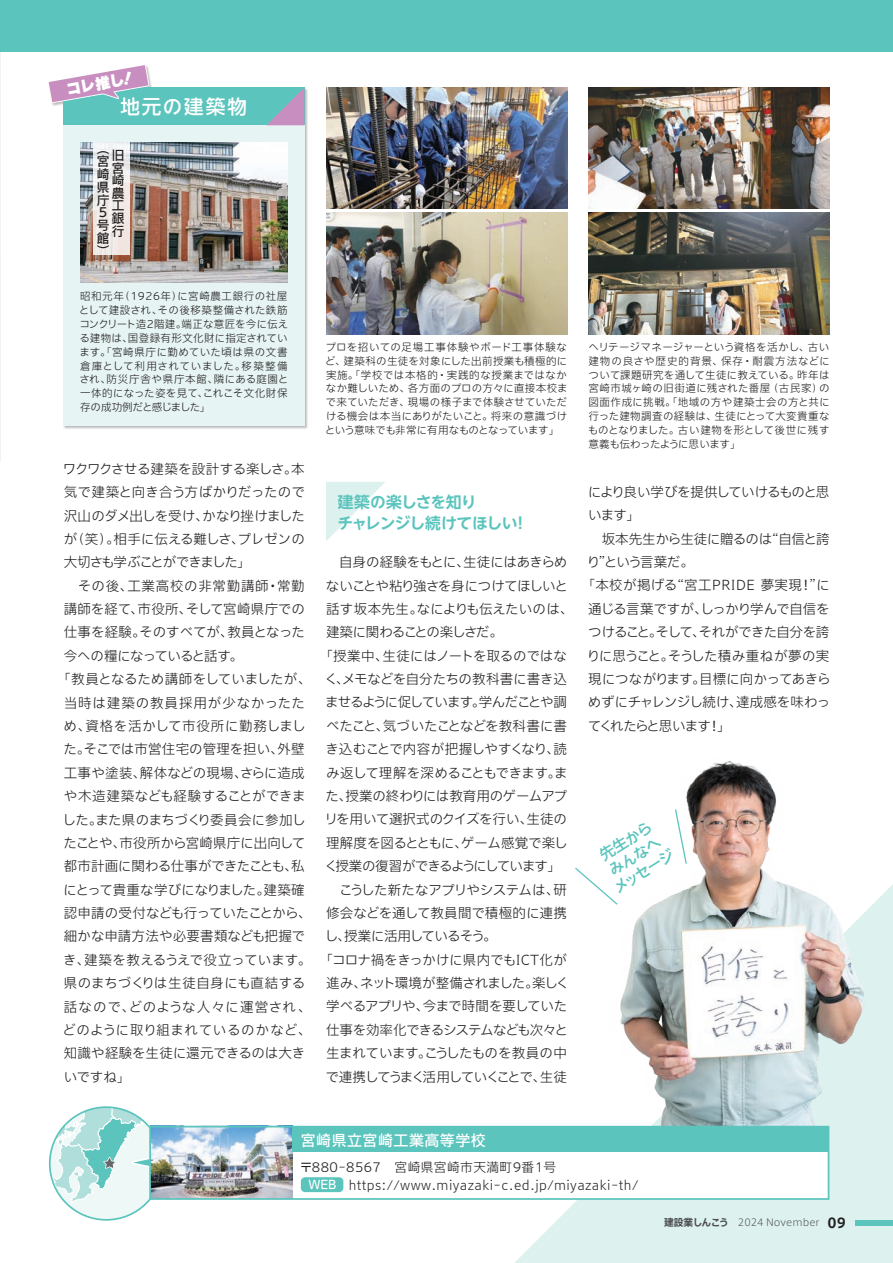
<style>
.page{position:relative;width:893px;height:1263px;background:#fff}
.page>*{position:absolute;margin:0;border:0;box-sizing:border-box;transform-origin:0 0}
.t1{font:500 19.5px "UD Shin Go NT Pro";letter-spacing:.105em;color:#fff}
.t2{font:700 15.75px/20.7px "UD Shin Go NT Pro De";letter-spacing:-.035em;color:#5ac4bd}
.t3{font:500 15px/17.5px "UD Shin Go NT Pro";color:#5ac4bd;text-align:center}
.t4{font:500 15px "Iwa UCDA Goth Std";letter-spacing:.03em;color:#fff}
.t5{font:15px "Ruika 09";color:#fff}
.t6{font:300 13.5px "Iwa UCDA Goth Std";letter-spacing:-.015em;color:#231f20}
.t7{font:300 13.5px "Iwa UCDA Goth Std";letter-spacing:.005em;color:#231f20}
.t8{font:300 13.5px "Iwa UCDA Goth Std";letter-spacing:-.07em;color:#231f20}
.t9{font:300 13.5px "Iwa UCDA Goth Std";letter-spacing:-.055em;color:#231f20}
.t10{font:300 13.5px "Iwa UCDA Goth Std";letter-spacing:-.075em;color:#231f20}
.t11{font:300 13.5px "Iwa UCDA Goth Std";letter-spacing:.015em;color:#231f20}
.t12{font:300 13.5px "Iwa UCDA Goth Std";letter-spacing:.055em;color:#231f20}
.t13{font:300 13.5px "Iwa UCDA Goth Std";letter-spacing:.04em;color:#231f20}
.t14{font:300 13.5px "Iwa UCDA Goth Std";letter-spacing:-.08em;color:#231f20}
.t15{font:300 13.5px "Iwa UCDA Goth Std";letter-spacing:-.045em;color:#231f20}
.t16{font:300 13.5px "Iwa UCDA Goth Std";letter-spacing:.03em;color:#231f20}
.t17{font:300 13.5px "Iwa UCDA Goth Std";letter-spacing:-.095em;color:#231f20}
.t18{font:300 13.5px "Iwa UCDA Goth Std";letter-spacing:-.04em;color:#231f20}
.t19{font:300 13.5px "Iwa UCDA Goth Std";letter-spacing:-.065em;color:#231f20}
.t20{font:300 13.5px "Iwa UCDA Goth Std";letter-spacing:.02em;color:#231f20}
.t21{font:300 13.5px "Iwa UCDA Goth Std";letter-spacing:-.035em;color:#231f20}
.t22{font:300 13.5px "Iwa UCDA Goth Std";letter-spacing:-.06em;color:#231f20}
.t23{font:300 13.5px "Iwa UCDA Goth Std";letter-spacing:.01em;color:#231f20}
.t24{font:300 13.5px "Iwa UCDA Goth Std";letter-spacing:.06em;color:#231f20}
.t25{font:300 13.5px "Iwa UCDA Goth Std";letter-spacing:-.05em;color:#231f20}
.t26{font:300 12.75px/18px "Iwa UCDA Goth Std";letter-spacing:.03em;color:#231f20}
.t27{font:500 12.75px/12.8px "Iwa UCDA Goth Std";color:#231f20;text-align:justify}
.t28{font:300 10.5px/13.8px "Iwa UCDA Goth Std";color:#231f20;text-align:justify}
.t29{font:300 9.75px "Axis Std";color:#4b4c4d}
.s1{font-weight:500;font-size:12px;color:#fff}
.s2{font-weight:700}
.s3{font-weight:700;font-size:13.5px;color:#231f20}
</style>
<div class="page">
<img style="left:0;top:0;width:1px;height:462px">
<div style="left:0;top:0;width:893px;height:51px;background:#5ac4bd"></div>
<svg style="left:514px;top:884px;width:379px;height:379px;fill:#ddf1ef"></svg>
<img style="left:599px;top:761px;width:290px;height:383px">
<div style="left:855px;top:1219px;width:38px;height:6px;background:#5ac4bd"></div>
<svg style="left:0;top:258px;width:1px;height:204px"></svg>
<div style="left:48px;top:65px;width:261px;height:364px;background:#231f20;opacity:.3"></div>
<div style="left:63px;top:87px;width:242px;height:338px;background:#e6f4f3"></div>
<div style="left:63px;top:87px;width:241px;height:38px;background:#5ac4bd"></div>
<img style="left:80px;top:143px;width:208px;height:139px">
<svg style="left:93px;top:143px;width:37px;height:112px;fill:#f1ebe9"></svg>
<svg style="left:48px;top:65px;width:102px;height:38px"></svg>
<svg style="left:267px;top:88px;width:37px;height:37px"></svg>
<svg style="left:326px;top:482px;width:59px;height:59px"></svg>
<svg style="left:574px;top:867px;width:45px;height:39px"></svg>
<svg style="left:674px;top:808px;width:14px;height:57px"></svg>
<div style="left:150px;top:1127px;width:678px;height:72px;background:#fff"></div>
<svg style="left:50px;top:1107px;width:114px;height:113px"></svg>
<div style="left:301px;top:1177px;width:42px;height:15px;background:#5ac4bd;border-radius:4px"></div>
<img style="left:152px;top:1129px;width:140px;height:68px">
<div style="left:292px;top:1127px;width:537px;height:25px;background:#5ac4bd"></div>
<div style="left:149px;top:1126px;width:680px;height:74px;border:2px solid #5ac4bd"></div>
<img style="left:326px;top:87px;width:241px;height:122px">
<img style="left:588px;top:87px;width:241px;height:122px">
<img style="left:326px;top:213px;width:241px;height:121px">
<img style="left:588px;top:213px;width:241px;height:121px">
<p class="t5" style="left:65px;top:82px;width:71px;rotate:-11deg">コレ推し！</p>
<h1 class="t1" style="left:120px;top:91px;width:128px">地元の建築物</h1>
<p class="t27" style="left:97px;top:142px;width:14px">（宮崎県庁</p>
<p class="t27" style="left:112px;top:148px;width:14px">旧宮崎農工銀行</p>
<p class="t27" style="left:97px;top:205px;width:14px;text-align:left">5号館）</p>
<p class="t28" style="left:79px;top:289px;width:211px">昭和元年（1926年）に宮崎農工銀行の社屋として建設され、その後移築整備された鉄筋コンクリート造2階建。端正な意匠を今に伝える建物は、国登録有形文化財に指定されています。「宮崎県庁に勤めていた頃は県の文書倉庫として利用されていました。移築整備され、防災庁舎や県庁本館、隣にある庭園と一体的になった姿を見て、これこそ文化財保存の成功例だと感じました」</p>
<p class="t18" style="left:63px;top:459px;width:243px">ワクワクさせる建築を設計する楽しさ。本</p>
<p class="t7" style="left:64px;top:482px;width:243px">気で建築と向き合う方ばかりだったので</p>
<p class="t19" style="left:64px;top:506px;width:243px">沢山のダメ出しを受け、かなり挫けました</p>
<p class="t6" style="left:64px;top:529px;width:243px">が（笑）。相手に伝える難しさ、プレゼンの</p>
<p class="t8" style="left:64px;top:553px;width:188px">大切さも学ぶことができました」</p>
<p class="t12" style="left:64px;top:576px;width:242px">　その後、工業高校の非常勤講師・常勤</p>
<p class="t6" style="left:64px;top:599px;width:243px">講師を経て、市役所、そして宮崎県庁での</p>
<p class="t6" style="left:64px;top:623px;width:243px">仕事を経験。そのすべてが、教員となった</p>
<p class="t15" style="left:64px;top:646px;width:181px">今への糧になっていると話す。</p>
<p class="t6" style="left:57px;top:670px;width:255px">「教員となるため講師をしていましたが、</p>
<p class="t24" style="left:64px;top:693px;width:243px">当時は建築の教員採用が少なかったた</p>
<p class="t13" style="left:64px;top:716px;width:244px">め、資格を活かして市役所に勤務しまし</p>
<p class="t7" style="left:63px;top:740px;width:243px">た。そこでは市営住宅の管理を担い、外壁</p>
<p class="t20" style="left:64px;top:763px;width:242px">工事や塗装、解体などの現場、さらに造成</p>
<p class="t6" style="left:64px;top:786px;width:243px">や木造建築なども経験することができま</p>
<p class="t6" style="left:63px;top:810px;width:244px">した。また県のまちづくり委員会に参加し</p>
<p class="t6" style="left:63px;top:833px;width:243px">たことや、市役所から宮崎県庁に出向して</p>
<p class="t6" style="left:64px;top:857px;width:242px">都市計画に関わる仕事ができたことも、私</p>
<p class="t6" style="left:64px;top:880px;width:243px">にとって貴重な学びになりました。建築確</p>
<p class="t6" style="left:64px;top:903px;width:249px">認申請の受付なども行っていたことから、</p>
<p class="t11" style="left:64px;top:927px;width:243px">細かな申請方法や必要書類なども把握で</p>
<p class="t7" style="left:63px;top:950px;width:250px">き、建築を教えるうえで役立っています。</p>
<p class="t23" style="left:64px;top:973px;width:243px">県のまちづくりは生徒自身にも直結する</p>
<p class="t12" style="left:64px;top:997px;width:249px">話なので、どのような人々に運営され、</p>
<p class="t13" style="left:62px;top:1020px;width:250px">どのように取り組まれているのかなど、</p>
<p class="t6" style="left:64px;top:1044px;width:243px">知識や経験を生徒に還元できるのは大き</p>
<p class="t6" style="left:64px;top:1067px;width:68px">いですね」</p>
<p class="t28" style="left:325px;top:339px;width:244px">プロを招いての足場工事体験やボード工事体験など、建築科の生徒を対象にした出前授業も積極的に実施。「学校では本格的・実践的な授業まではなかなか難しいため、各方面のプロの方々に直接本校まで来ていただき、現場の様子まで体験させていただける機会は本当にありがたいこと。将来の意識づけという意味でも非常に有用なものとなっています」</p>
<p class="t28" style="left:588px;top:339px;width:244px">ヘリテージマネージャーという資格を活かし、古い建物の良さや歴史的背景、保存・耐震方法などについて課題研究を通して生徒に教えている。昨年は宮崎市城ヶ崎の旧街道に残された番屋（古民家）の図面作成に挑戦。「地域の方や建築士会の方と共に行った建物調査の経験は、生徒にとって大変貴重なものとなりました。古い建物を形として後世に残す意義も伝わったように思います」</p>
<p class="t2" style="left:337px;top:491px;width:192px">建築の楽しさを知り<br>チャレンジし続けてほしい！</p>
<p class="t6" style="left:326px;top:552px;width:243px">　自身の経験をもとに、生徒にはあきらめ</p>
<p class="t9" style="left:326px;top:576px;width:244px">ないことや粘り強さを身につけてほしいと</p>
<p class="t11" style="left:326px;top:599px;width:249px">話す坂本先生。なによりも伝えたいのは、</p>
<p class="t14" style="left:326px;top:623px;width:178px">建築に関わることの楽しさだ。</p>
<p class="t6" style="left:320px;top:646px;width:249px">「授業中、生徒にはノートを取るのではな</p>
<p class="t6" style="left:325px;top:669px;width:244px">く、メモなどを自分たちの教科書に書き込</p>
<p class="t10" style="left:325px;top:693px;width:243px">ませるように促しています。学んだことや調</p>
<p class="t6" style="left:326px;top:716px;width:242px">べたこと、気づいたことなどを教科書に書</p>
<p class="t6" style="left:325px;top:740px;width:243px">き込むことで内容が把握しやすくなり、読</p>
<p class="t6" style="left:326px;top:763px;width:243px">み返して理解を深めることもできます。ま</p>
<p class="t6" style="left:326px;top:786px;width:243px">た、授業の終わりには教育用のゲームアプ</p>
<p class="t6" style="left:325px;top:810px;width:244px">リを用いて選択式のクイズを行い、生徒の</p>
<p class="t6" style="left:326px;top:833px;width:243px">理解度を図るとともに、ゲーム感覚で楽し</p>
<p class="t8" style="left:325px;top:856px;width:238px">く授業の復習ができるようにしています」</p>
<p class="t15" style="left:326px;top:880px;width:242px">　こうした新たなアプリやシステムは、研</p>
<p class="t7" style="left:326px;top:903px;width:242px">修会などを通して教員間で積極的に連携</p>
<p class="t25" style="left:325px;top:927px;width:173px">し、授業に活用しているそう。</p>
<p class="t6" style="left:320px;top:950px;width:249px">「コロナ禍をきっかけに県内でもICT化が</p>
<p class="t14" style="left:326px;top:973px;width:245px">進み、ネット環境が整備されました。楽しく</p>
<p class="t21" style="left:326px;top:997px;width:243px">学べるアプリや、今まで時間を要していた</p>
<p class="t22" style="left:326px;top:1020px;width:243px">仕事を効率化できるシステムなども次々と</p>
<p class="t6" style="left:326px;top:1043px;width:242px">生まれています。こうしたものを教員の中</p>
<p class="t17" style="left:325px;top:1067px;width:243px">で連携してうまく活用していくことで、生徒</p>
<p class="t10" style="left:588px;top:482px;width:243px">により良い学びを提供していけるものと思</p>
<p class="t6" style="left:588px;top:506px;width:53px">います」</p>
<p class="t6" style="left:588px;top:529px;width:243px">　坂本先生から生徒に贈るのは“自信と誇</p>
<p class="t6" style="left:587px;top:552px;width:109px">り”という言葉だ。</p>
<p class="t16" style="left:582px;top:576px;width:250px">「本校が掲げる“宮工PRIDE 夢実現！”に</p>
<p class="t6" style="left:588px;top:599px;width:243px">通じる言葉ですが、しっかり学んで自信を</p>
<p class="t9" style="left:588px;top:623px;width:243px">つけること。そして、それができた自分を誇</p>
<p class="t7" style="left:587px;top:646px;width:244px">りに思うこと。そうした積み重ねが夢の実</p>
<p class="t6" style="left:588px;top:669px;width:244px">現につながります。目標に向かってあきら</p>
<p class="t6" style="left:588px;top:693px;width:244px">めずにチャレンジし続け、達成感を味わっ</p>
<p class="t8" style="left:588px;top:716px;width:145px">てくれたらと思います！」</p>
<p class="t3" style="left:591px;top:852px;width:70px;rotate:-32deg">先生からみんなへメッセージ</p>
<p class="t4" style="left:301px;top:1129px;width:186px">宮崎県立宮崎工業高等学校</p>
<p class="t26" style="left:300px;top:1157px;width:258px">〒880-8567　宮崎県宮崎市天満町9番1号　　　</p>
<p class="t26" style="left:308px;top:1175px;width:331px"><span class="s1">WEB</span> https://www.miyazaki-c.ed.jp/miyazaki-th/</p>
<p class="t29" style="left:664px;top:1215px;width:184px"><span class="s2">建設業しんこう</span> 2024 November <span class="s3">09</span></p>
</div>
